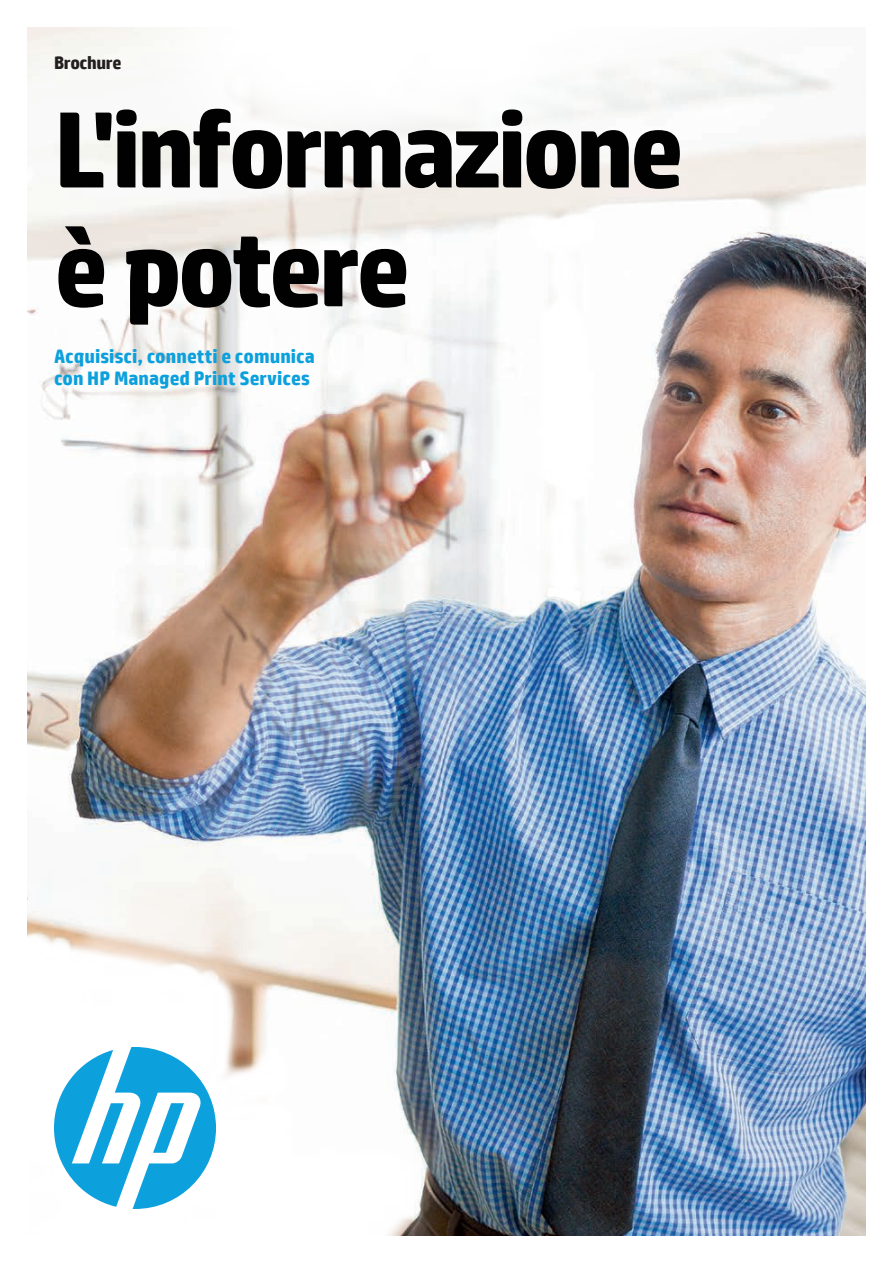
<style>
.page{position:relative;width:893px;height:1263px;background:#fff}
.page>*{position:absolute;margin:0;border:0;box-sizing:border-box;transform-origin:0 0}
.t1{font:700 108px/118.8px "HP Simplified";letter-spacing:-.04em;color:#010101}
.t2{font:700 19.5px/22.5px "HP Simplified";letter-spacing:.005em;color:#0ca0dd}
.t3{font:700 18px "HP Simplified";letter-spacing:-.02em;color:#231f20}
</style>
<div class="page">
<img style="left:27px;top:27px;width:839px;height:1209px">
<svg style="left:54px;top:1047px;width:162px;height:162px"></svg>
<p class="t3" style="left:54px;top:51px;width:69px">Brochure</p>
<h1 class="t1" style="left:54px;top:91px;width:632px">L'informazione è potere</h1>
<p class="t2" style="left:54px;top:345px;width:262px">Acquisisci, connetti e comunica con HP Managed Print Services</p>
</div>
